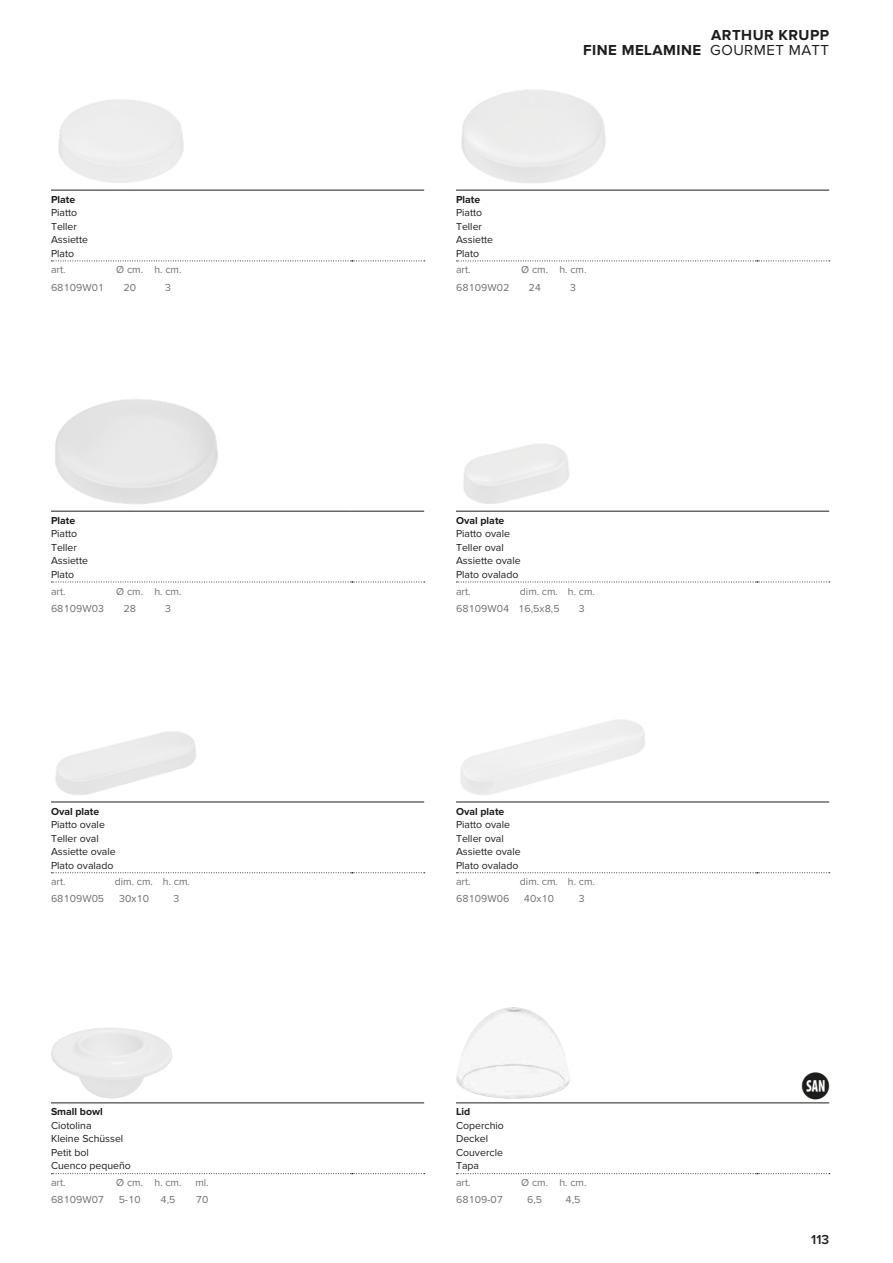
<style>
.page{position:relative;width:893px;height:1263px;background:#fff}
.page>*{position:absolute;margin:0;border:0;box-sizing:border-box;transform-origin:0 0}
.t1{font:27px "Simboli Paderno";color:#1d1d1b}
.t2{font:700 15px/15px "Proxima Nova";letter-spacing:.03em;color:#1d1d1b;text-align:right}
.t3{font:600 13.5px "Proxima Nova";color:#1d1d1b}
.t4{font:10.5px/13.5px "Proxima Nova";color:#1d1d1b}
.t5{font:10.5px/17.1px "Proxima Nova";color:#70706f}
.t6{font:700 10.5px "Proxima Nova";color:#1d1d1b}
.s1{font-weight:400}
</style>
<div class="page">
<hr style="left:51px;top:190px;width:301px;height:1px;background:#1d1d1b">
<hr style="left:352px;top:190px;width:72px;height:1px;background:#1d1d1b">
<svg style="left:51px;top:261px;width:374px;height:1px"></svg>
<img style="left:58px;top:99px;width:126px;height:84px">
<hr style="left:456px;top:190px;width:301px;height:1px;background:#1d1d1b">
<hr style="left:757px;top:190px;width:72px;height:1px;background:#1d1d1b">
<svg style="left:456px;top:261px;width:374px;height:1px"></svg>
<img style="left:461px;top:90px;width:145px;height:93px">
<hr style="left:51px;top:511px;width:301px;height:1px;background:#1d1d1b">
<hr style="left:352px;top:511px;width:72px;height:1px;background:#1d1d1b">
<svg style="left:51px;top:582px;width:374px;height:1px"></svg>
<img style="left:55px;top:399px;width:163px;height:105px">
<hr style="left:456px;top:511px;width:301px;height:1px;background:#1d1d1b">
<hr style="left:757px;top:511px;width:72px;height:1px;background:#1d1d1b">
<svg style="left:456px;top:582px;width:374px;height:1px"></svg>
<img style="left:463px;top:444px;width:107px;height:60px">
<hr style="left:51px;top:802px;width:301px;height:1px;background:#1d1d1b">
<hr style="left:352px;top:802px;width:72px;height:1px;background:#1d1d1b">
<svg style="left:51px;top:872px;width:374px;height:1px"></svg>
<img style="left:55px;top:731px;width:141px;height:64px">
<hr style="left:456px;top:802px;width:301px;height:1px;background:#1d1d1b">
<hr style="left:757px;top:802px;width:72px;height:1px;background:#1d1d1b">
<svg style="left:456px;top:872px;width:374px;height:1px"></svg>
<hr style="left:51px;top:1102px;width:301px;height:1px;background:#1d1d1b">
<hr style="left:352px;top:1102px;width:72px;height:1px;background:#1d1d1b">
<svg style="left:51px;top:1173px;width:374px;height:1px"></svg>
<hr style="left:456px;top:1102px;width:301px;height:1px;background:#1d1d1b">
<hr style="left:757px;top:1102px;width:72px;height:1px;background:#1d1d1b">
<svg style="left:456px;top:1173px;width:374px;height:1px"></svg>
<img style="left:456px;top:1007px;width:114px;height:91px">
<p class="t6" style="left:51px;top:193px;width:26px">Plate</p>
<p class="t4" style="left:51px;top:206px;width:39px">Piatto<br>Teller<br>Assiette<br>Plato</p>
<p class="t5" style="left:51px;top:262px;width:16px">art.</p>
<p class="t5" style="left:116px;top:262px;width:67px">Ø cm. h. cm.</p>
<p class="t5" style="left:51px;top:279px;width:55px">68109W01</p>
<p class="t5" style="left:123px;top:279px;width:14px">20</p>
<p class="t5" style="left:165px;top:279px;width:8px">3</p>
<p class="t6" style="left:51px;top:514px;width:26px">Plate</p>
<p class="t4" style="left:51px;top:527px;width:39px">Piatto<br>Teller<br>Assiette<br>Plato</p>
<p class="t5" style="left:51px;top:583px;width:16px">art.</p>
<p class="t5" style="left:116px;top:583px;width:67px">Ø cm. h. cm.</p>
<p class="t5" style="left:51px;top:600px;width:55px">68109W03</p>
<p class="t5" style="left:123px;top:600px;width:14px">28</p>
<p class="t5" style="left:165px;top:600px;width:8px">3</p>
<p class="t6" style="left:51px;top:805px;width:50px">Oval plate</p>
<p class="t4" style="left:51px;top:818px;width:66px">Piatto ovale<br>Teller oval<br>Assiette ovale<br>Plato ovalado</p>
<p class="t5" style="left:51px;top:873px;width:16px">art.</p>
<p class="t5" style="left:115px;top:873px;width:77px">dim. cm. h. cm.</p>
<p class="t5" style="left:51px;top:890px;width:55px">68109W05</p>
<p class="t5" style="left:119px;top:890px;width:32px">30x10</p>
<p class="t5" style="left:173px;top:890px;width:8px">3</p>
<p class="t6" style="left:51px;top:1106px;width:53px">Small bowl</p>
<p class="t4" style="left:51px;top:1119px;width:81px">Ciotolina<br>Kleine Schüssel<br>Petit bol<br>Cuenco pequeño</p>
<p class="t5" style="left:51px;top:1174px;width:16px">art.</p>
<p class="t5" style="left:116px;top:1174px;width:67px">Ø cm. h. cm.</p>
<p class="t5" style="left:195px;top:1174px;width:15px">ml.</p>
<p class="t5" style="left:51px;top:1191px;width:55px">68109W07</p>
<p class="t5" style="left:119px;top:1191px;width:23px">5-10</p>
<p class="t5" style="left:160px;top:1191px;width:16px">4,5</p>
<p class="t5" style="left:196px;top:1191px;width:14px">70</p>
<h2 class="t2" style="left:583px;top:28px;width:247px">ARTHUR KRUPP<br>FINE MELAMINE <span class="s1">GOURMET MATT</span></h2>
<p class="t6" style="left:456px;top:193px;width:26px">Plate</p>
<p class="t4" style="left:456px;top:206px;width:39px">Piatto<br>Teller<br>Assiette<br>Plato</p>
<p class="t5" style="left:456px;top:262px;width:16px">art.</p>
<p class="t5" style="left:521px;top:262px;width:67px">Ø cm. h. cm.</p>
<p class="t5" style="left:456px;top:279px;width:55px">68109W02</p>
<p class="t5" style="left:528px;top:279px;width:14px">24</p>
<p class="t5" style="left:570px;top:279px;width:8px">3</p>
<p class="t6" style="left:456px;top:514px;width:50px">Oval plate</p>
<p class="t4" style="left:456px;top:527px;width:66px">Piatto ovale<br>Teller oval<br>Assiette ovale<br>Plato ovalado</p>
<p class="t5" style="left:456px;top:583px;width:16px">art.</p>
<p class="t5" style="left:456px;top:583px;width:140px;text-indent:64px">dim. cm. h. cm.<br>68109W04 16,5x8,5</p>
<p class="t5" style="left:578px;top:600px;width:8px">3</p>
<p class="t6" style="left:456px;top:805px;width:50px">Oval plate</p>
<p class="t4" style="left:456px;top:818px;width:66px">Piatto ovale<br>Teller oval<br>Assiette ovale<br>Plato ovalado</p>
<p class="t5" style="left:456px;top:873px;width:16px">art.</p>
<p class="t5" style="left:520px;top:873px;width:77px">dim. cm. h. cm.</p>
<p class="t5" style="left:456px;top:890px;width:55px">68109W06</p>
<p class="t5" style="left:524px;top:890px;width:32px">40x10</p>
<p class="t5" style="left:578px;top:890px;width:8px">3</p>
<p class="t6" style="left:456px;top:1106px;width:16px">Lid</p>
<p class="t4" style="left:456px;top:1119px;width:49px">Coperchio<br>Deckel<br>Couvercle<br>Tapa</p>
<p class="t5" style="left:456px;top:1174px;width:16px">art.</p>
<p class="t5" style="left:521px;top:1174px;width:67px">Ø cm. h. cm.</p>
<p class="t5" style="left:456px;top:1191px;width:49px">68109-07</p>
<p class="t5" style="left:527px;top:1191px;width:16px">6,5</p>
<p class="t5" style="left:565px;top:1191px;width:16px">4,5</p>
<h1 class="t1" style="left:802px;top:1073px;width:28px">G</h1>
<p class="t3" style="left:811px;top:1231px;width:20px">113</p>
</div>
